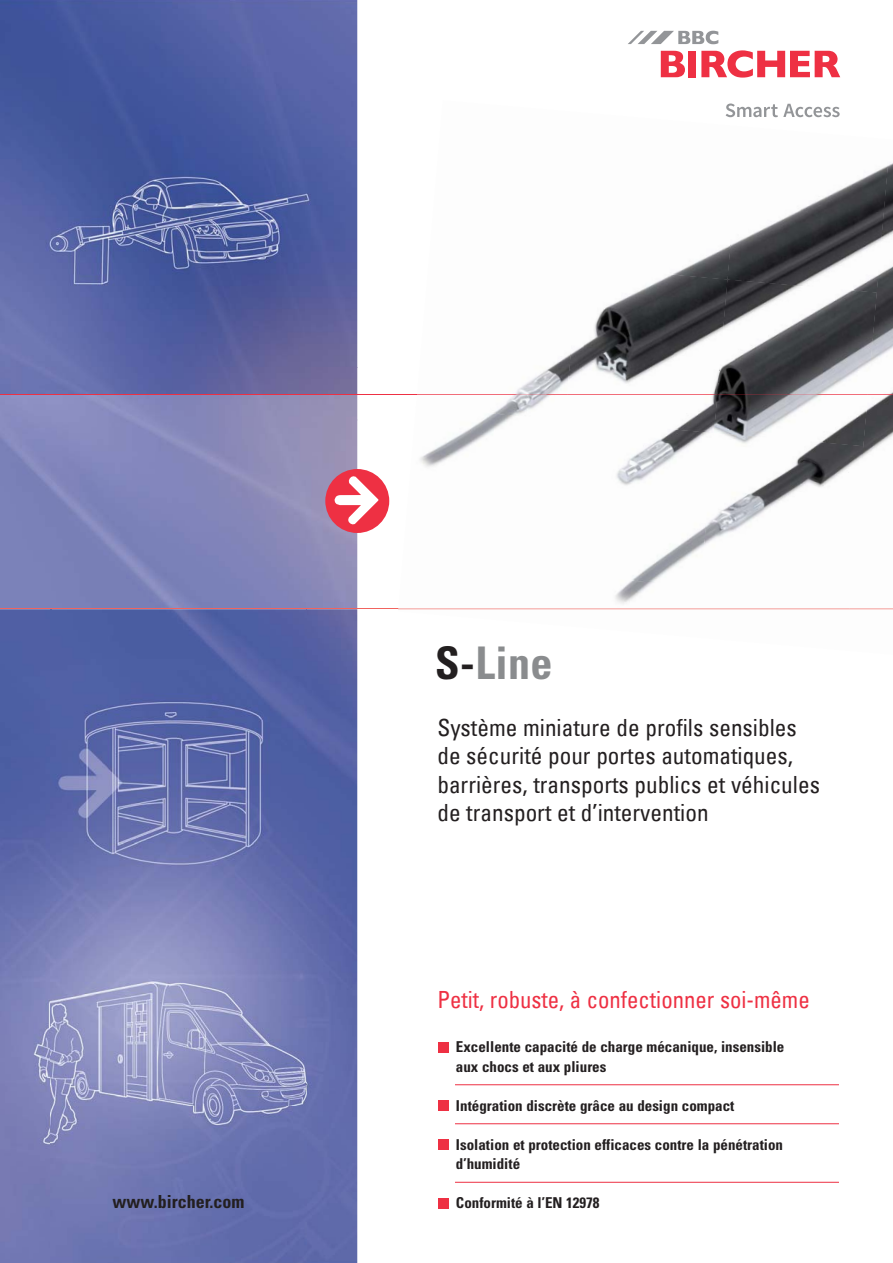
<style>
.page{position:relative;width:893px;height:1263px;background:#fff}
.page>*{position:absolute;margin:0;border:0;box-sizing:border-box;transform-origin:0 0}
.t1{font:700 condensed 45px "Univers";color:#8a8c8e}
.t2{font:condensed 23.7px/28.5px "Univers Com 57";color:#231f20}
.t3{font:condensed 23.7px "Univers Com 57";color:#ee3043;scale:.96 1}
.t4{font:700 condensed 18px "Univers";color:#231f20}
.t5{font:700 condensed 15px/19.5px "Univers";color:#231f20}
.s1{color:#231f20}
</style>
<div class="page">
<img style="left:0;top:0;width:357px;height:394px">
<img style="left:0;top:610px;width:50px;height:653px">
<img style="left:307px;top:610px;width:50px;height:653px">
<img style="left:50px;top:610px;width:257px;height:653px">
<img style="left:0;top:395px;width:357px;height:214px">
<div style="left:325px;top:469px;width:64px;height:64px;background:#ee3043;border-radius:50%"></div>
<svg style="left:335px;top:476px;width:43px;height:48px"></svg>
<hr style="left:0;top:609px;width:893px;height:1px;background:#f1645e">
<hr style="left:0;top:394px;width:893px;height:1px;background:#ee3043">
<img style="left:689px;top:115px;width:43px;height:151px">
<img style="left:727px;top:126px;width:118px;height:153px">
<img style="left:845px;top:163px;width:48px;height:446px">
<img style="left:502px;top:357px;width:63px;height:50px">
<img style="left:565px;top:266px;width:163px;height:154px">
<img style="left:714px;top:279px;width:163px;height:167px">
<img style="left:420px;top:407px;width:115px;height:60px">
<img style="left:616px;top:420px;width:98px;height:140px">
<img style="left:700px;top:433px;width:163px;height:167px">
<img style="left:398px;top:560px;width:452px;height:49px">
<img style="left:398px;top:609px;width:495px;height:1px">
<img style="left:417px;top:394px;width:476px;height:1px">
<svg style="left:661px;top:51px;width:24px;height:26px"></svg>
<div style="left:688px;top:51px;width:8px;height:26px;background:#ee3043"></div>
<svg style="left:701px;top:50px;width:139px;height:28px"></svg>
<svg style="left:628px;top:31px;width:90px;height:13px"></svg>
<svg style="left:726px;top:103px;width:114px;height:14px"></svg>
<hr style="left:455px;top:1084px;width:384px;height:1px;background:#ee3043">
<hr style="left:455px;top:1123px;width:384px;height:1px;background:#ee3043">
<hr style="left:455px;top:1182px;width:384px;height:1px;background:#ee3043">
<div style="left:438px;top:1042px;width:10px;height:10px;background:#ee3043"></div>
<div style="left:438px;top:1100px;width:10px;height:11px;background:#ee3043"></div>
<div style="left:438px;top:1139px;width:10px;height:11px;background:#ee3043"></div>
<div style="left:438px;top:1198px;width:10px;height:10px;background:#ee3043"></div>
<p class="t4" style="left:113px;top:1195px;width:134px">www.bircher.com</p>
<h1 class="t1" style="left:435px;top:646px;width:119px"><span class="s1">S-</span>Line</h1>
<h2 class="t2" style="left:437px;top:716px;width:384px">Système miniature de profils sensibles de sécurité pour portes automatiques, barrières, transports publics et véhicules de transport et d’intervention</h2>
<h2 class="t3" style="left:437px;top:991px;width:389px">Petit, robuste, à confectionner soi-même</h2>
<p class="t5" style="left:456px;top:1039px;width:330px">Excellente capacité de charge mécanique, insensible aux chocs et aux pliures</p>
<p class="t5" style="left:456px;top:1097px;width:280px">Intégration discrète grâce au design compact</p>
<p class="t5" style="left:456px;top:1136px;width:329px">Isolation et protection efficaces contre la pénétration d’humidité</p>
<p class="t5" style="left:456px;top:1195px;width:145px">Conformité à l’EN 12978</p>
</div>
